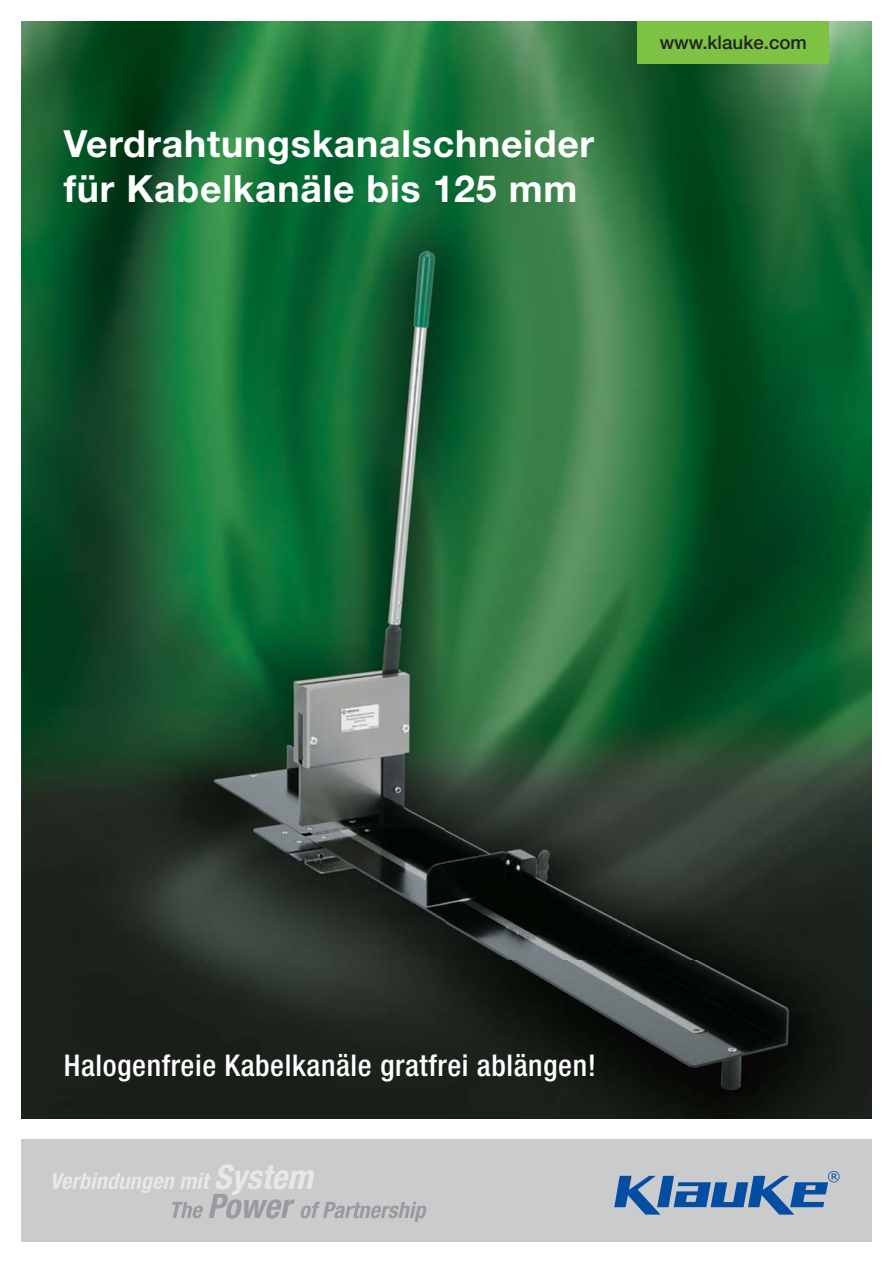
<style>
.page{position:relative;width:893px;height:1263px;background:#fff}
.page>*{position:absolute;margin:0;border:0;box-sizing:border-box;transform-origin:0 0}
.t1{font:700 37.5px/45px "Helvetica Neue";letter-spacing:.02em;color:#fff}
.t2{font:500 condensed 30px "Helvetica Neue";letter-spacing:.02em;color:#fff}
.t3{font:500 18.75px "Helvetica Neue LT Pro";color:#231f20}
</style>
<div class="page">
<img style="left:21px;top:21px;width:850px;height:1097px">
<div style="left:21px;top:1139px;width:850px;height:102px;background:#c9cbcc"></div>
<div style="left:638px;top:21px;width:191px;height:43px;background:#7dc242"></div>
<svg style="left:53px;top:1164px;width:374px;height:58px"></svg>
<svg style="left:614px;top:1171px;width:225px;height:44px"></svg>
<p class="t1" style="left:64px;top:125px;width:532px">Verdrahtungskanalschneider für Kabelkanäle bis 125 mm</p>
<p class="t3" style="left:660px;top:32px;width:149px">www.klauke.com</p>
<p class="t2" style="left:64px;top:1054px;width:534px">Halogenfreie Kabelkanäle gratfrei ablängen!</p>
</div>
